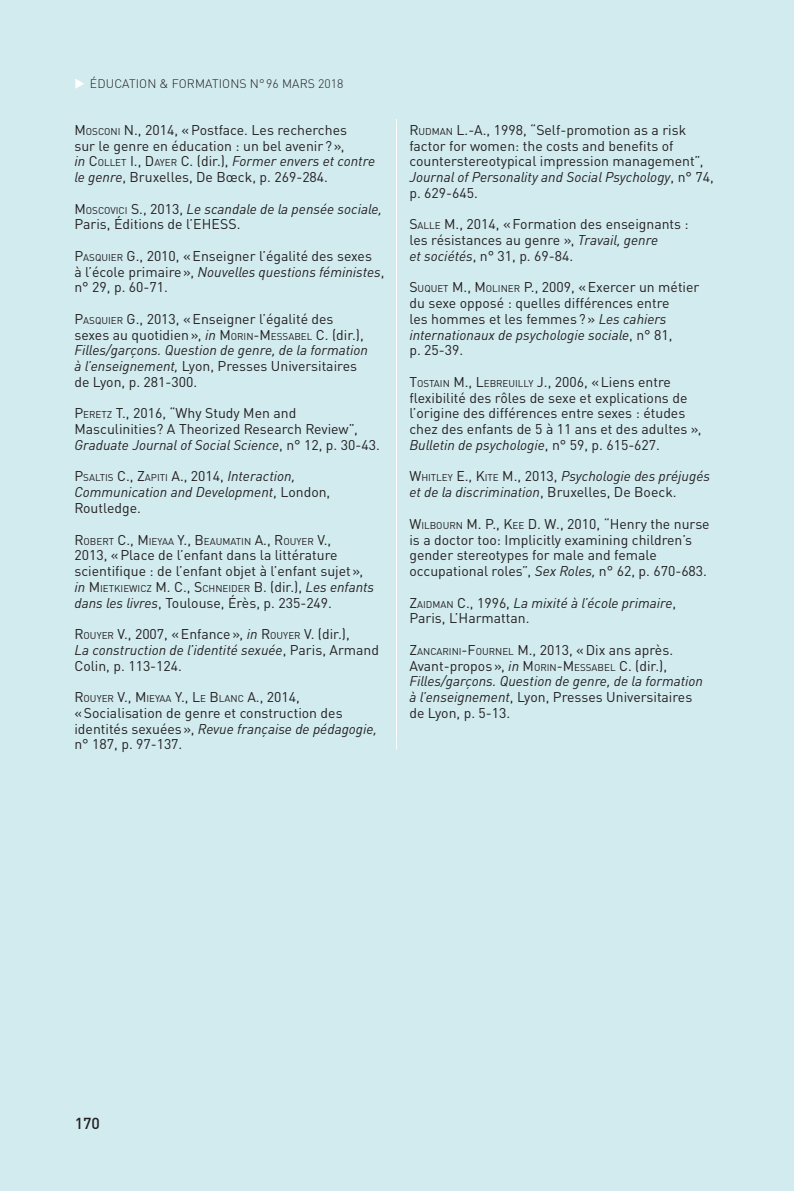
<style>
.page{position:relative;width:794px;height:1191px;background:#d2ebef}
.page>*{position:absolute;margin:0;border:0;box-sizing:border-box;transform-origin:0 0}
.t1{font:500 15.75px "DINOT";color:#231f20}
.Text_body{font:14px/15.8px "DINOT";color:#231f20}
.t2{font:italic 14px/15.8px "DINOT";color:#231f20}
.Titre_courant__gauch{font:300 12.25px "DINOT";letter-spacing:.01em;color:#231f20}
.t3{font:9.8px "DINOT";color:#231f20}
.s1{color:#fff}
.s2{font-style:inherit}
.s3{font-size:9.8px}
.s4{font-style:italic}
.s5{font-style:normal}
.s6{font-style:normal;font-size:9.8px}
.s7{font-size:14px}
.s8{font-style:italic;font-size:14px}
</style>
<div class="page">
<hr style="left:396px;top:119px;width:1px;height:630px;background:#fff">
<p class="Titre_courant__gauch" style="left:74px;top:76px;width:270px"><span class="s1">◆</span> ÉDUCATION &amp; FORMATIONS N°96 MARS 2018</p>
<p class="Text_body" style="left:74px;top:122px;width:302px"><span class="s2">M</span><span class="s3">OSCONI</span> <span class="s2">N</span> ., 2014, «Postface. Les recherches<br>sur le genre en éducation : un bel avenir ?»,<br><span class="s4">in</span> <span class="s2">C</span> <span class="s3">OLLET</span> <span class="s2">I ., D</span><span class="s3">AYER</span> <span class="s2">C.</span> (dir.), <span class="s4">Former envers et contre le genre</span>, Bruxelles, De Bœck, p. 269-284.</p>
<p class="Text_body" style="left:74px;top:200px;width:309px"><span class="s2">M</span><span class="s3">OSCOVICI</span> <span class="s2">S</span>., 2013, <span class="s4">Le scandale de la pensée sociale,<br></span>Paris, Éditions de l’EHESS.</p>
<p class="Text_body" style="left:74px;top:248px;width:312px"><span class="s2">P</span><span class="s3">ASQUIER</span> <span class="s2">G</span>., 2010, «Enseigner l’égalité des sexes<br>à l’école primaire», <span class="s4">Nouvelles questions féministes</span>, n° 29, p. 60-71.</p>
<p class="Text_body" style="left:74px;top:311px;width:295px"><span class="s2">P</span><span class="s3">ASQUIER</span> <span class="s2">G</span>., 2013, «Enseigner l’égalité des sexes au quotidien», <span class="s4">in</span> <span class="s2">M</span><span class="s3">ORIN</span><span class="s2">-M</span><span class="s3">ESSABEL</span> C. (dir.), <span class="s4">Filles/garçons. Question de genre, de la formation à l’enseignement,</span> Lyon, Presses Universitaires de Lyon, p. 281-300.</p>
<p class="Text_body" style="left:74px;top:405px;width:307px"><span class="s2">P</span><span class="s3">ERETZ</span> <span class="s2">T.</span>, 2016, “Why Study Men and<br>Masculinities? A Theorized Research Review”,<br><span class="s4">Graduate Journal of Social Science</span>, n° 12, p. 30-43.</p>
<p class="t2" style="left:74px;top:468px;width:257px"><span class="s5">P</span><span class="s6">SALTIS</span> <span class="s5">C., Z</span><span class="s6">APITI</span> <span class="s5">A., 2014,</span> Interaction,<br>Communication and Development<span class="s5">, London,<br>Routledge.</span></p>
<p class="t3" style="left:74px;top:535px;width:258px"><span class="s7">R</span>OBERT <span class="s7">C., M</span>IEYAA <span class="s7">Y., B</span> EAUMATIN <span class="s7">A., R</span>OUYER <span class="s7">V</span><span class="s7">.,</span></p>
<p class="Text_body" style="left:74px;top:547px;width:290px">2013, «Place de l’enfant dans la littérature scientifique : de l’enfant objet à l’enfant sujet»,</p>
<p class="t3" style="left:74px;top:582px;width:301px"><span class="s8">in</span> <span class="s7">M</span>IETKIEWICZ <span class="s7">M. C., S</span>CHNEIDER <span class="s7">B</span><span class="s7">. (dir.),</span> <span class="s8">Les enfants</span></p>
<p class="Text_body" style="left:74px;top:594px;width:259px"><span class="s4">dans les livres</span>, Toulouse, Érès, p. 235-249.</p>
<p class="Text_body" style="left:74px;top:626px;width:306px"><span class="s2">R</span><span class="s3">OUYER</span> <span class="s2">V.</span>, 2007, «Enfance», <span class="s4">in</span> <span class="s2">R</span><span class="s3">OUYER</span> <span class="s2">V</span>. (dir.),<br><span class="s4">La construction de l’identité sexuée</span>, Paris, Armand<br>Colin, p. 113-124.</p>
<p class="t3" style="left:74px;top:692px;width:227px"><span class="s7">R</span>OUYER <span class="s7">V., M</span>IEYAA <span class="s7">Y., L</span>E <span class="s7">B</span> LANC <span class="s7">A</span><span class="s7">., 2014,</span></p>
<p class="Text_body" style="left:74px;top:704px;width:304px">«Socialisation de genre et construction des identités sexuées», <span class="s4">Revue française de pédagogie, </span>n° 187, p. 97-137.</p>
<p class="Text_body" style="left:409px;top:122px;width:306px"><span class="s2">R</span> <span class="s3">UDMAN</span> <span class="s2">L.-A.</span>, 1998, “Self-promotion as a risk factor for women: the costs and benefits of counterstereotypical impression management”, <span class="s4">Journal of Personality and Social Psychology</span>, n° 74, p. 629-645.</p>
<p class="Text_body" style="left:409px;top:216px;width:281px"><span class="s2">S</span><span class="s3">ALLE</span> <span class="s2">M</span>., 2014, «Formation des enseignants : les résistances au genre », <span class="s4">Travail, genre<br>et sociétés</span>, n° 31, p. 69-84.</p>
<p class="Text_body" style="left:409px;top:279px;width:291px"><span class="s2">S</span><span class="s3">UQUET</span> <span class="s2">M., M</span><span class="s3">OLINER</span> <span class="s2">P</span>., 2009, «Exercer un métier du sexe opposé : quelles différences entre<br>les hommes et les femmes ?» <span class="s4">Les cahiers internationaux de psychologie sociale</span>, n° 81,<br>p. 25-39.</p>
<p class="Text_body" style="left:409px;top:374px;width:294px"><span class="s2">T</span><span class="s3">OSTAIN</span> <span class="s2">M., L</span><span class="s3">EBREUILLY</span> <span class="s2">J</span>., 2006, «Liens entre flexibilité des rôles de sexe et explications de l’origine des différences entre sexes : études chez des enfants de 5 à 11 ans et des adultes », <span class="s4">Bulletin de psychologie</span>, n° 59, p. 615-627.</p>
<p class="t2" style="left:409px;top:468px;width:302px"><span class="s5">W</span><span class="s6">HITLEY</span> <span class="s5">E ., K</span><span class="s6">ITE</span> <span class="s5">M</span><span class="s5">., 2013,</span> Psychologie des préjugés et de la discrimination<span class="s5">, Bruxelles, De Boeck.</span></p>
<p class="Text_body" style="left:409px;top:515px;width:302px"><span class="s2">W</span><span class="s3">ILBOURN</span> <span class="s2">M. P., K</span><span class="s3">EE</span> <span class="s2">D. W</span>., 2010, “Henry the nurse is a doctor too: Implicitly examining children’s gender stereotypes for male and female occupational roles”, <span class="s4">Sex Roles,</span> n° 62, p. 670-683.</p>
<p class="Text_body" style="left:409px;top:594px;width:268px"><span class="s2">Z</span><span class="s3">AIDMAN</span> <span class="s2">C</span>., 1996, <span class="s4">La mixité à l’école primaire</span>,<br>Paris, L’Harmattan.</p>
<p class="Text_body" style="left:409px;top:641px;width:295px"><span class="s2">Z</span><span class="s3">ANCARINI</span><span class="s2">-F</span><span class="s3">OURNEL</span> <span class="s2">M</span>., 2013, «Dix ans après.<br>Avant-propos», <span class="s4">in</span> <span class="s2">M</span><span class="s3">ORIN</span><span class="s2">-M</span><span class="s3">ESSABEL</span> <span class="s2">C.</span> (dir.), <span class="s4">Filles/garçons. Question de genre, de la formation à l’enseignement</span>, Lyon, Presses Universitaires de Lyon, p. 5-13.</p>
<p class="t1" style="left:75px;top:1112px;width:27px">170</p>
</div>
